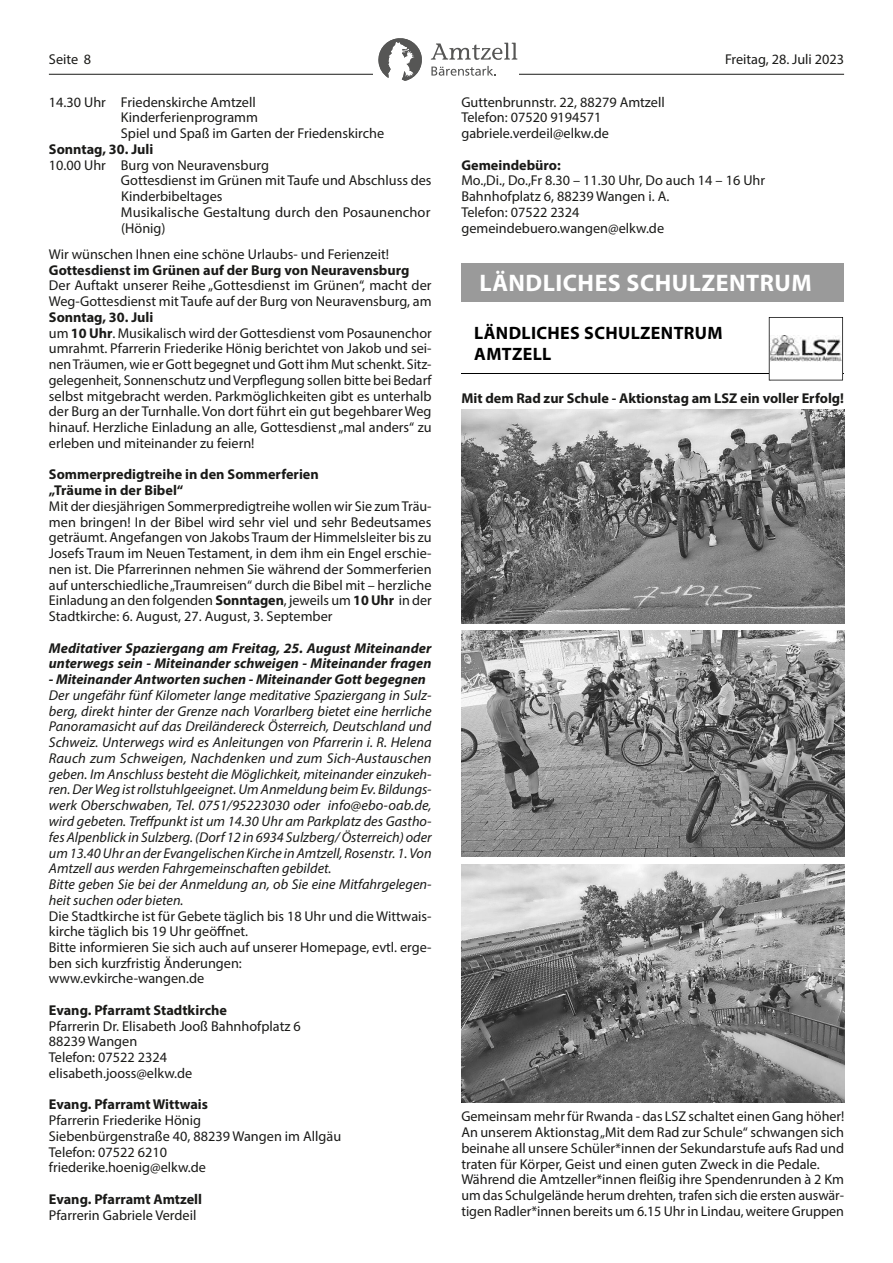
<style>
.page{position:relative;width:893px;height:1263px;background:#fff}
.page>*{position:absolute;margin:0;border:0;box-sizing:border-box;transform-origin:0 0}
.t1{font:700 24px "Myriad Pro";letter-spacing:.02em;color:#fff}
.t2{font:700 18px/21.6px "Myriad Pro";letter-spacing:.02em;color:#000}
.t3{font:14.25px/15.8px "Myriad Pro";color:#1a1a18}
.t4{font:italic 14.25px/15.8px "Myriad Pro";color:#1a1a18}
.t5{font:700 14.25px/15.8px "Myriad Pro";color:#1a1a18}
.t6{font:italic 700 14.25px/15.8px "Myriad Pro";color:#1a1a18}
.s1{font-weight:700}
</style>
<div class="page">
<hr style="left:49px;top:74px;width:795px;height:1px;background:#1a1a18">
<div style="left:374px;top:38px;width:145px;height:43px;background:#fff"></div>
<svg style="left:431px;top:66px;width:65px;height:10px"></svg>
<svg style="left:431px;top:43px;width:86px;height:17px"></svg>
<svg style="left:378px;top:38px;width:44px;height:43px"></svg>
<div style="left:461px;top:264px;width:383px;height:38px;background:#9a9a9a"></div>
<hr style="left:461px;top:373px;width:383px;height:1px;background:#000">
<svg style="left:769px;top:317px;width:74px;height:63px"></svg>
<img style="left:461px;top:410px;width:383px;height:213px">
<img style="left:461px;top:630px;width:383px;height:227px">
<img style="left:461px;top:864px;width:383px;height:238px">
<p class="t3" style="left:49px;top:51px;width:44px">Seite 8</p>
<p class="t3" style="left:725px;top:51px;width:121px">Freitag, 28. Juli 2023</p>
<p class="t3" style="left:121px;top:94px;width:265px;text-indent:-72px">14.30 Uhr Friedenskirche Amtzell<br>Kinderferienprogramm<br>Spiel und Spaß im Garten der Friedenskirche</p>
<p class="t5" style="left:49px;top:141px;width:106px">Sonntag, 30. Juli</p>
<p class="t3" style="left:121px;top:157px;width:312px;text-indent:-72px">10.00 Uhr Burg von Neuravensburg<br>Gottesdienst im Grünen mit Taufe und Abschluss des<br>Kinderbibeltages<br>Musikalische Gestaltung durch den Posaunenchor (Hönig)</p>
<p class="t3" style="left:49px;top:246px;width:342px">Wir wünschen Ihnen eine schöne Urlaubs- und Ferienzeit!</p>
<p class="t5" style="left:49px;top:261px;width:362px">Gottesdienst im Grünen auf der Burg von Neuravensburg</p>
<p class="t3" style="left:49px;top:278px;width:384px">Der Auftakt unserer Reihe „Gottesdienst im Grünen“, macht der<br>Weg-Gottesdienst mit Taufe auf der Burg von Neuravensburg, am</p>
<p class="t3" style="left:49px;top:309px;width:384px"><span class="s1">Sonntag, 30. Juli<br></span>um <span class="s1">10 Uhr</span>. Musikalisch wird der Gottesdienst vom Posaunenchor umrahmt. Pfarrerin Friederike Hönig berichtet von Jakob und sei&shy;nen Träumen, wie er Gott begegnet und Gott ihm Mut schenkt. Sitz&shy;gelegenheit, Sonnenschutz und Verpflegung sollen bitte bei Bedarf selbst mitgebracht werden. Parkmöglichkeiten gibt es unterhalb der Burg an der Turnhalle. Von dort führt ein gut begehbarer Weg hinauf. Herzliche Einladung an alle, Gottesdienst „mal anders“ zu erleben und miteinander zu feiern!</p>
<p class="t5" style="left:49px;top:466px;width:271px">Sommerpredigtreihe in den Sommerferien „Träume in der Bibel“</p>
<p class="t3" style="left:49px;top:498px;width:384px;text-align:justify">Mit der diesjährigen Sommerpredigtreihe wollen wir Sie zum Träu&shy;men bringen! In der Bibel wird sehr viel und sehr Bedeutsames geträumt. Angefangen von Jakobs Traum der Himmelsleiter bis zu Josefs Traum im Neuen Testament, in dem ihm ein Engel erschie&shy;nen ist. Die Pfarrerinnen nehmen Sie während der Sommerferien auf unterschiedliche „Traumreisen“ durch die Bibel mit – herzliche Einladung an den folgenden <span class="s1">Sonntagen</span>, jeweils um <span class="s1">10 Uhr</span> in der Stadtkirche: 6. August, 27. August, 3. September</p>
<p class="t6" style="left:49px;top:640px;width:384px">Meditativer Spaziergang am Freitag, 25. August Miteinander unterwegs sein - Miteinander schweigen - Miteinander fragen</p>
<p class="t6" style="left:49px;top:671px;width:379px">- Miteinander Antworten suchen - Miteinander Gott begegnen</p>
<p class="t4" style="left:49px;top:687px;width:384px">Der ungefähr fünf Kilometer lange meditative Spaziergang in Sulz&shy;berg, direkt hinter der Grenze nach Vorarlberg bietet eine herrliche Panoramasicht auf das Dreiländereck Österreich, Deutschland und Schweiz. Unterwegs wird es Anleitungen von Pfarrerin i. R. Helena Rauch zum Schweigen, Nachdenken und zum Sich-Austauschen geben. Im Anschluss besteht die Möglichkeit, miteinander einzukeh&shy;ren. Der Weg ist rollstuhlgeeignet. Um Anmeldung beim Ev. Bildungs&shy;werk Oberschwaben, Tel. 0751/95223030 oder info@ebo-oab.de, wird gebeten. Treffpunkt ist um 14.30 Uhr am Parkplatz des Gastho&shy;fes Alpenblick in Sulzberg. (Dorf 12 in 6934 Sulzberg/ Österreich) oder um 13.40 Uhr an der Evangelischen Kirche in Amtzell, Rosenstr. 1. Von Amtzell aus werden Fahrgemeinschaften gebildet.<br>Bitte geben Sie bei der Anmeldung an, ob Sie eine Mitfahrgelegen&shy;heit suchen oder bieten.</p>
<p class="t3" style="left:49px;top:908px;width:384px">Die Stadtkirche ist für Gebete täglich bis 18 Uhr und die Wittwais&shy;kirche täglich bis 19 Uhr geöffnet.<br>Bitte informieren Sie sich auch auf unserer Homepage, evtl. erge&shy;ben sich kurzfristig Änderungen:<br>www.evkirche-wangen.de</p>
<p class="t5" style="left:49px;top:1002px;width:180px">Evang. Pfarramt Stadtkirche</p>
<p class="t3" style="left:49px;top:1018px;width:253px">Pfarrerin Dr. Elisabeth Jooß Bahnhofplatz 6<br>88239 Wangen<br>Telefon: 07522 2324 elisabeth.jooss@elkw.de</p>
<p class="t5" style="left:49px;top:1096px;width:161px">Evang. Pfarramt Wittwais</p>
<p class="t3" style="left:49px;top:1112px;width:294px">Pfarrerin Friederike Hönig<br>Siebenbürgenstraße 40, 88239 Wangen im Allgäu<br>Telefon: 07522 6210<br>friederike.hoenig@elkw.de</p>
<p class="t5" style="left:49px;top:1191px;width:155px">Evang. Pfarramt Amtzell</p>
<p class="t3" style="left:49px;top:1207px;width:149px">Pfarrerin Gabriele Verdeil</p>
<p class="t3" style="left:461px;top:94px;width:205px">Guttenbrunnstr. 22, 88279 Amtzell<br>Telefon: 07520 9194571 gabriele.verdeil@elkw.de</p>
<p class="t5" style="left:461px;top:156px;width:101px">Gemeindebüro:</p>
<p class="t3" style="left:461px;top:172px;width:305px">Mo.,Di., Do.,Fr 8.30 – 11.30 Uhr, Do auch 14 – 16 Uhr Bahnhofplatz 6, 88239 Wangen i. A.<br>Telefon: 07522 2324 gemeindebuero.wangen@elkw.de</p>
<h1 class="t1" style="left:480px;top:267px;width:333px">LÄNDLICHES SCHULZENTRUM</h1>
<p class="t2" style="left:474px;top:321px;width:250px">LÄNDLICHES SCHULZENTRUM<br>AMTZELL</p>
<p class="t5" style="left:461px;top:390px;width:384px">Mit dem Rad zur Schule - Aktionstag am LSZ ein voller Erfolg!</p>
<p class="t3" style="left:461px;top:1108px;width:384px">Gemeinsam mehr für Rwanda - das LSZ schaltet einen Gang höher!<br>An unserem Aktionstag „Mit dem Rad zur Schule“ schwangen sich beinahe all unsere Schüler*innen der Sekundarstufe aufs Rad und traten für Körper, Geist und einen guten Zweck in die Pedale.<br>Während die Amtzeller*innen fleißig ihre Spendenrunden à 2 Km um das Schulgelände herum drehten, trafen sich die ersten auswär&shy;tigen Radler*innen bereits um 6.15 Uhr in Lindau, weitere Gruppen</p>
</div>
